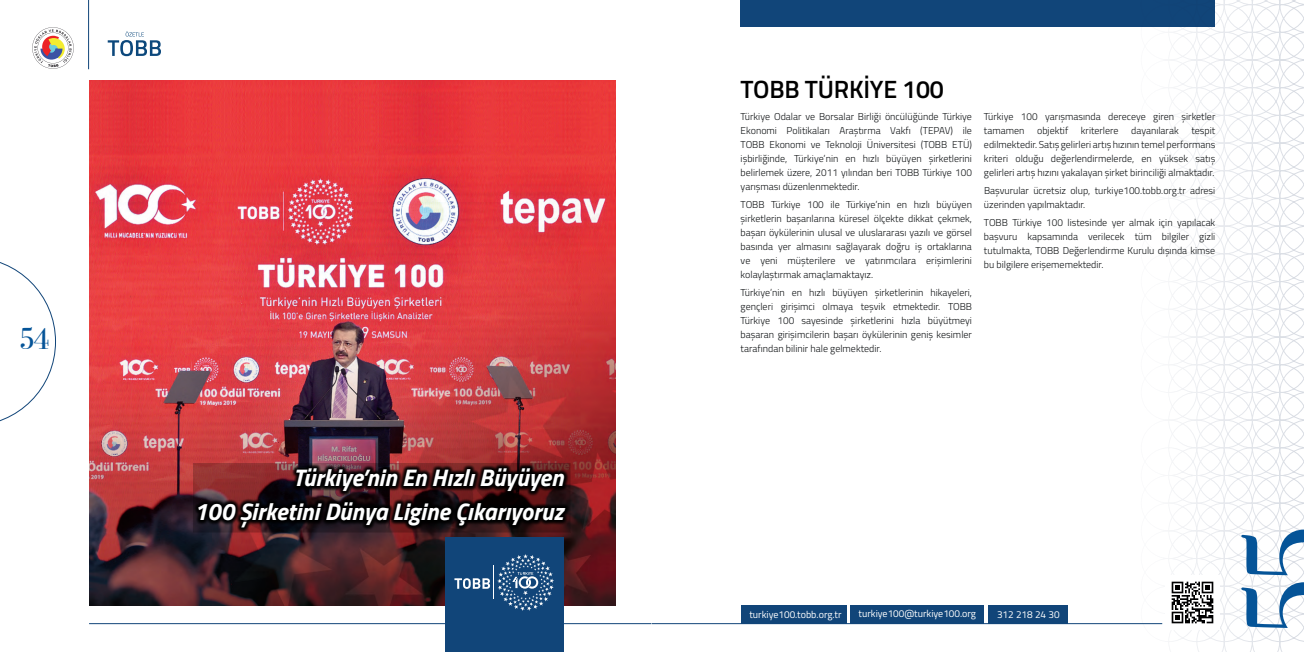
<style>
.page{position:relative;width:1304px;height:652px;background:#fff}
.page>*{position:absolute;margin:0;border:0;box-sizing:border-box;transform-origin:0 0}
.t1{font:124.3px "Bodoni Svty Two ITCTT Book";color:#055498}
.t2{font:30px "Bodoni Svty Two ITCTT Book";color:#055498}
.t3{font:600 25px "Titillium Web";letter-spacing:-.01em;color:#000}
.t4{font:italic 700 24px/33.6px "Titillium Web";color:#fff;text-align:right}
.t5{font:300 10px/14px "Titillium Web";color:#111416;text-align:justify}
.t6{font:10px "Titillium Web";color:#fff}
</style>
<div class="page">
<svg style="left:32px;top:27px;width:42px;height:42px"></svg>
<hr style="left:88px;top:0;width:1px;height:69px;background:#114579">
<svg style="left:0;top:262px;width:56px;height:160px"></svg>
<div style="left:741px;top:0;width:474px;height:27px;background:#114579"></div>
<svg style="left:1141px;top:310px;width:163px;height:342px"></svg>
<svg style="left:1171px;top:0;width:133px;height:310px"></svg>
<hr style="left:89px;top:623px;width:562px;height:1px;background:#114579">
<hr style="left:652px;top:623px;width:510px;height:1px;background:#114579">
<svg style="left:108px;top:31px;width:53px;height:25px"></svg>
<img style="left:89px;top:81px;width:527px;height:524px">
<div style="left:445px;top:538px;width:118px;height:114px;background:#114579"></div>
<svg style="left:497px;top:554px;width:57px;height:57px"></svg>
<svg style="left:454px;top:578px;width:36px;height:11px"></svg>
<hr style="left:493px;top:565px;width:1px;height:34px;background:#fff">
<svg style="left:194px;top:464px;width:376px;height:68px;background:#280f11"></svg>
<div style="left:988px;top:605px;width:79px;height:19px;background:#114579"></div>
<div style="left:851px;top:605px;width:133px;height:19px;background:#114579"></div>
<div style="left:741px;top:605px;width:105px;height:19px;background:#114579"></div>
<img style="left:1166px;top:575px;width:54px;height:55px">
<h2 class="t2" style="left:19px;top:321px;width:32px">54</h2>
<h3 class="t4" style="left:194px;top:460px;width:371px">Türkiye’nin En Hızlı Büyüyen<br>100 Șirketini Dünya Ligine Çıkarıyoruz</h3>
<h3 class="t3" style="left:741px;top:71px;width:205px">TOBB TÜRKİYE 100</h3>
<p class="t5" style="left:741px;top:109px;width:233px">Türkiye Odalar ve Borsalar Birliği öncülüğünde Türkiye Ekonomi Politikaları Araștırma Vakfı (TEPAV) ile TOBB Ekonomi ve Teknoloji Üniversitesi (TOBB ETÜ) ișbirliğinde, Türkiye’nin en hızlı büyüyen șirketlerini belirlemek üzere, 2011 yılından beri TOBB Türkiye 100 yarıșması düzenlenmektedir.</p>
<p class="t5" style="left:741px;top:197px;width:233px">TOBB Türkiye 100 ile Türkiye’nin en hızlı büyüyen șirketlerin bașarılarına küresel ölçekte dikkat çekmek, bașarı öykülerinin ulusal ve uluslararası yazılı ve görsel basında yer almasını sağlayarak doğru iș ortaklarına ve yeni müșterilere ve yatırımcılara erișimlerini kolaylaștırmak amaçlamaktayız.</p>
<p class="t5" style="left:741px;top:285px;width:233px">Türkiye’nin en hızlı büyüyen șirketlerinin hikayeleri, gençleri girișimci olmaya teșvik etmektedir. TOBB Türkiye 100 sayesinde șirketlerini hızla büyütmeyi bașaran girișimcilerin bașarı öykülerinin geniș kesimler tarafından bilinir hale gelmektedir.</p>
<p class="t5" style="left:984px;top:109px;width:233px">Türkiye 100 yarıșmasında dereceye giren șirketler tamamen</p>
<p class="t5" style="left:1037px;top:123px;width:33px">objektif</p>
<p class="t5" style="left:1081px;top:123px;width:39px">kriterlere</p>
<p class="t5" style="left:1131px;top:123px;width:49px">dayanılarak</p>
<p class="t5" style="left:984px;top:123px;width:233px;text-indent:207px">tespit edilmektedir. Satıș gelirleri artıș hızının temel performans kriteri olduğu değerlendirmelerde, en yüksek satıș gelirleri artıș hızını yakalayan șirket birinciliği almaktadır.</p>
<p class="t5" style="left:984px;top:183px;width:233px">Bașvurular ücretsiz olup, turkiye100.tobb.org.tr adresi üzerinden yapılmaktadır.</p>
<p class="t5" style="left:984px;top:215px;width:233px">TOBB Türkiye 100 listesinde yer almak için yapılacak bașvuru kapsamında verilecek tüm bilgiler gizli tutulmakta, TOBB Değerlendirme Kurulu dıșında kimse bu bilgilere erișememektedir.</p>
<p class="t6" style="left:749px;top:607px;width:94px">turkiye100.tobb.org.tr</p>
<p class="t6" style="left:859px;top:607px;width:119px">turkiye100@turkiye100.org</p>
<p class="t6" style="left:997px;top:607px;width:64px">312 218 24 30</p>
<h1 class="t1" style="left:1216px;top:641px;width:120px;rotate:-90deg">55</h1>
</div>
